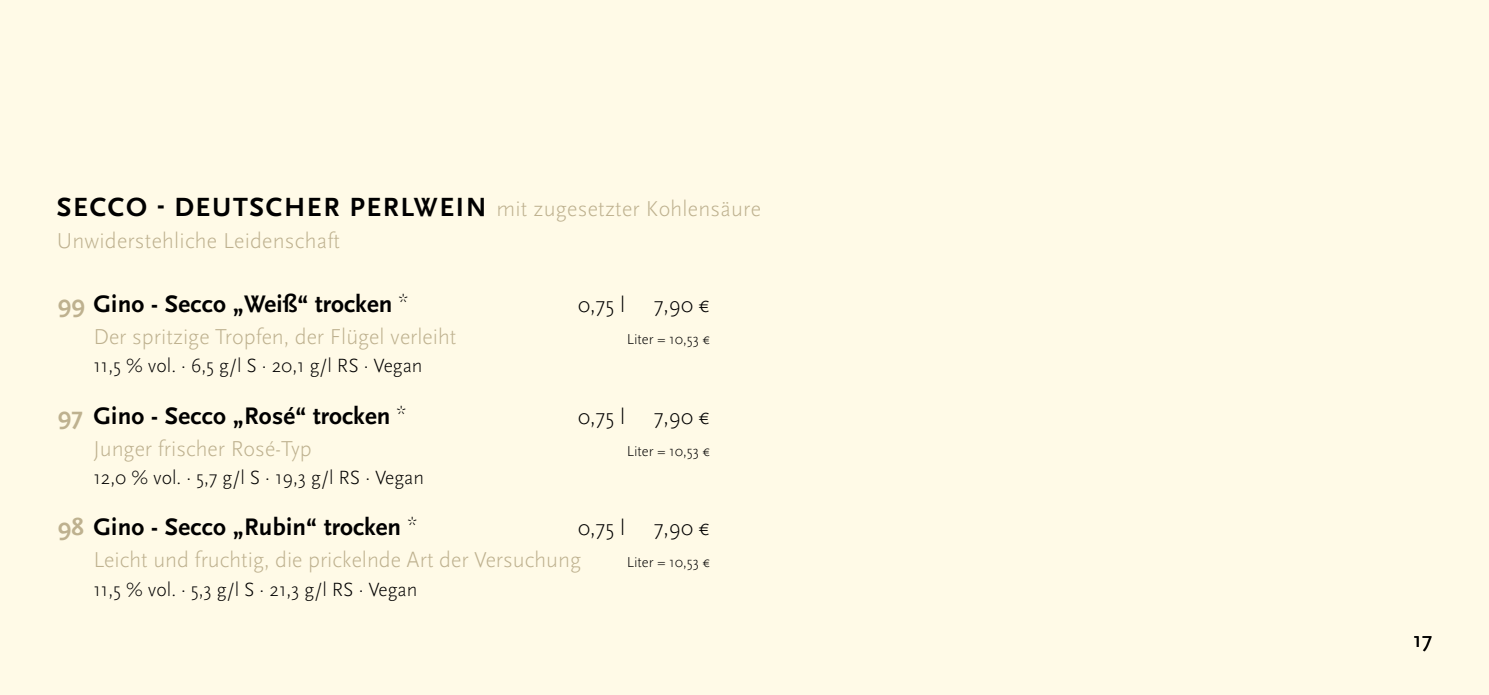
<style>
.page{position:relative;width:1489px;height:695px;background:#fff}
.page>*{position:absolute;margin:0;border:0;box-sizing:border-box;transform-origin:0 0}
.t1{font:700 27.5px "Scala Sans Pro";letter-spacing:.06em;color:#000}
.t2{font:700 25px "Scala Sans Pro";letter-spacing:.01em;color:#000}
.t3{font:300 22.5px "Scala Sans Pro";color:#beb18f}
.t4{font:300 22.5px "Scala Sans Pro";color:#000}
.t5{font:22.5px "Scala Sans Pro";color:#000}
.t6{font:300 20px "Scala Sans Pro";color:#000}
.t7{font:300 15px "Scala Sans Pro";color:#000}
.s1{color:#beb18f}
</style>
<div class="page">
<div style="left:0;top:0;width:1488px;height:694px;background:#fffae7"></div>
<p class="t1" style="left:57px;top:191px;width:156px">Secco - Deuts</p>
<p class="t1" style="left:266px;top:191px;width:37px">cher</p>
<p class="t1" style="left:349px;top:191px;width:51px">PErlwein</p>
<p class="t3" style="left:496px;top:196px;width:266px">mit zugesetzter Kohlensäure</p>
<p class="t3" style="left:57px;top:228px;width:285px">Unwiderstehliche Leidenschaft</p>
<p class="t2" style="left:58px;top:289px;width:352px"><span class="s1">99</span> Gino - Secco „Weiß“ trocken <sup>*</sup></p>
<p class="t4" style="left:577px;top:292px;width:49px">0,75 l</p>
<p class="t4" style="left:653px;top:292px;width:58px">7,90 €</p>
<p class="t3" style="left:93px;top:324px;width:364px">Der spritzige Tropfen, der Flügel verleiht</p>
<p class="t7" style="left:626px;top:330px;width:85px">Liter = 10,53 €</p>
<p class="t6" style="left:93px;top:354px;width:330px">11,5 % vol. · 6,5 g/l S · 20,1 g/l RS · Vegan</p>
<p class="t2" style="left:58px;top:401px;width:350px"><span class="s1">97</span> Gino - Secco „Rosé“ trocken <sup>*</sup></p>
<p class="t4" style="left:577px;top:403px;width:49px">0,75 l</p>
<p class="t4" style="left:653px;top:403px;width:58px">7,90 €</p>
<p class="t3" style="left:93px;top:435px;width:220px">Junger frischer Rosé-Typ</p>
<p class="t7" style="left:626px;top:442px;width:85px">Liter = 10,53 €</p>
<p class="t6" style="left:93px;top:466px;width:332px">12,0 % vol. · 5,7 g/l S · 19,3 g/l RS · Vegan</p>
<p class="t2" style="left:58px;top:512px;width:361px"><span class="s1">98</span> Gino - Secco „Rubin“ trocken <sup>*</sup></p>
<p class="t4" style="left:577px;top:515px;width:49px">0,75 l</p>
<p class="t4" style="left:653px;top:515px;width:58px">7,90 €</p>
<p class="t3" style="left:93px;top:547px;width:489px">Leicht und fruchtig, die prickelnde Art der Versuchung</p>
<p class="t7" style="left:626px;top:554px;width:85px">Liter = 10,53 €</p>
<p class="t6" style="left:93px;top:577px;width:325px">11,5 % vol. · 5,3 g/l S · 21,3 g/l RS · Vegan</p>
<p class="t5" style="left:1412px;top:626px;width:21px">17</p>
</div>
